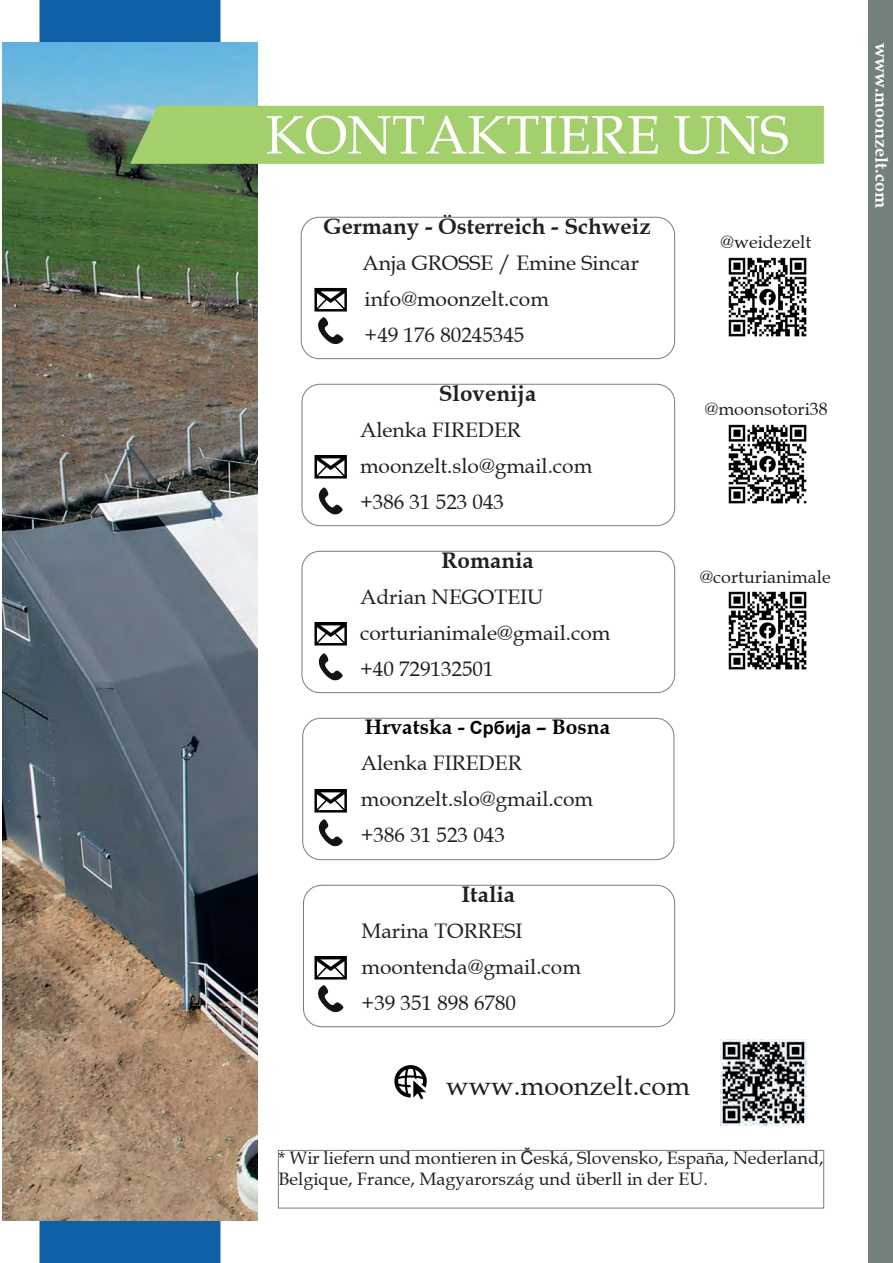
<style>
.page{position:relative;width:893px;height:1263px;background:#fff}
.page>*{position:absolute;margin:0;border:0;box-sizing:border-box;transform-origin:0 0}
.t1{font:54px "Book Antiqua";color:#fff}
.t2{font:27px "Book Antiqua";color:#231f20}
.t3{font:700 22.5px "Book Antiqua";color:#231f20}
.t4{font:21px/36px "Book Antiqua";color:#231f20}
.t5{font:18px/21.6px "Book Antiqua";color:#231f20}
.t6{font:700 18px "Book Antiqua";color:#fff}
.s1{font-weight:700;color:#000001}
.s2{font-family:"Arial";font-weight:700;font-size:18px;color:#000001}
.s3{font-family:"Arial"}
</style>
<div class="page">
<div style="left:40px;top:0;width:180px;height:1263px;background:#1060a5"></div>
<img style="left:2px;top:43px;width:256px;height:1177px">
<svg style="left:394px;top:1065px;width:33px;height:34px"></svg>
<img style="left:720px;top:1039px;width:86px;height:86px">
<div style="left:130px;top:106px;width:694px;height:58px;background:#a3d06d"></div>
<svg style="left:319px;top:487px;width:24px;height:28px"></svg>
<svg style="left:314px;top:455px;width:33px;height:23px"></svg>
<div style="left:302px;top:384px;width:373px;height:142px;border:1px solid #73807b;border-radius:18px"></div>
<svg style="left:319px;top:653px;width:24px;height:28px"></svg>
<svg style="left:314px;top:622px;width:33px;height:23px"></svg>
<div style="left:302px;top:551px;width:373px;height:142px;border:1px solid #73807b;border-radius:18px"></div>
<svg style="left:319px;top:819px;width:24px;height:27px"></svg>
<svg style="left:314px;top:789px;width:33px;height:23px"></svg>
<div style="left:302px;top:718px;width:372px;height:142px;border:1px solid #73807b;border-radius:18px"></div>
<svg style="left:318px;top:985px;width:25px;height:27px"></svg>
<svg style="left:314px;top:956px;width:33px;height:23px"></svg>
<div style="left:303px;top:885px;width:372px;height:142px;border:1px solid #73807b;border-radius:18px"></div>
<svg style="left:318px;top:317px;width:25px;height:27px"></svg>
<svg style="left:314px;top:288px;width:33px;height:23px"></svg>
<div style="left:301px;top:217px;width:374px;height:142px;border:1px solid #73807b;border-radius:18px"></div>
<div style="left:278px;top:1150px;width:546px;height:58px;border:1px solid #73807b"></div>
<img style="left:728px;top:424px;width:79px;height:80px">
<img style="left:728px;top:257px;width:79px;height:80px">
<img style="left:728px;top:591px;width:79px;height:79px">
<div style="left:868px;top:0;width:25px;height:1263px;background:#73807b"></div>
<h1 class="t1" style="left:266px;top:102px;width:524px">KONTAKTIERE UNS</h1>
<p class="t3" style="left:323px;top:213px;width:329px">Germany - Österreich - Schweiz</p>
<p class="t4" style="left:363px;top:245px;width:278px">Anja GROSSE / Emine Sincar info@moonzelt.com<br>+49 176 80245345</p>
<p class="t3" style="left:439px;top:380px;width:99px">Slovenija</p>
<p class="t4" style="left:360px;top:412px;width:234px">Alenka FIREDER moonzelt.slo@gmail.com +386 31 523 043</p>
<p class="t3" style="left:441px;top:547px;width:94px">Romania</p>
<p class="t4" style="left:360px;top:579px;width:252px">Adrian NEGOTEIU corturianimale@gmail.com +40 729132501</p>
<p class="t4" style="left:361px;top:709px;width:251px"><span class="s1">Hrvatska -</span> <span class="s2">Србија</span> <span class="s1">– Bosna<br></span>Alenka FIREDER moonzelt.slo@gmail.com +386 31 523 043</p>
<p class="t3" style="left:461px;top:881px;width:55px">Italia</p>
<p class="t4" style="left:362px;top:913px;width:221px">Marina TORRESI moontenda@gmail.com +39 351 898 6780</p>
<p class="t5" style="left:721px;top:232px;width:92px">@weidezelt</p>
<p class="t5" style="left:705px;top:398px;width:124px">@moonsotori38</p>
<p class="t5" style="left:700px;top:566px;width:132px">@corturianimale</p>
<p class="t2" style="left:446px;top:1069px;width:245px">www.moonzelt.com</p>
<p class="t5" style="left:279px;top:1147px;width:546px">* Wir liefern und montieren in <span class="s3">Č</span>eská, Slovensko, España, Nederland,<br>Belgique, France, Magyarország und überll in der EU.</p>
<p class="t6" style="left:892px;top:43px;width:166px;rotate:90deg">www.moonzelt.com</p>
</div>
